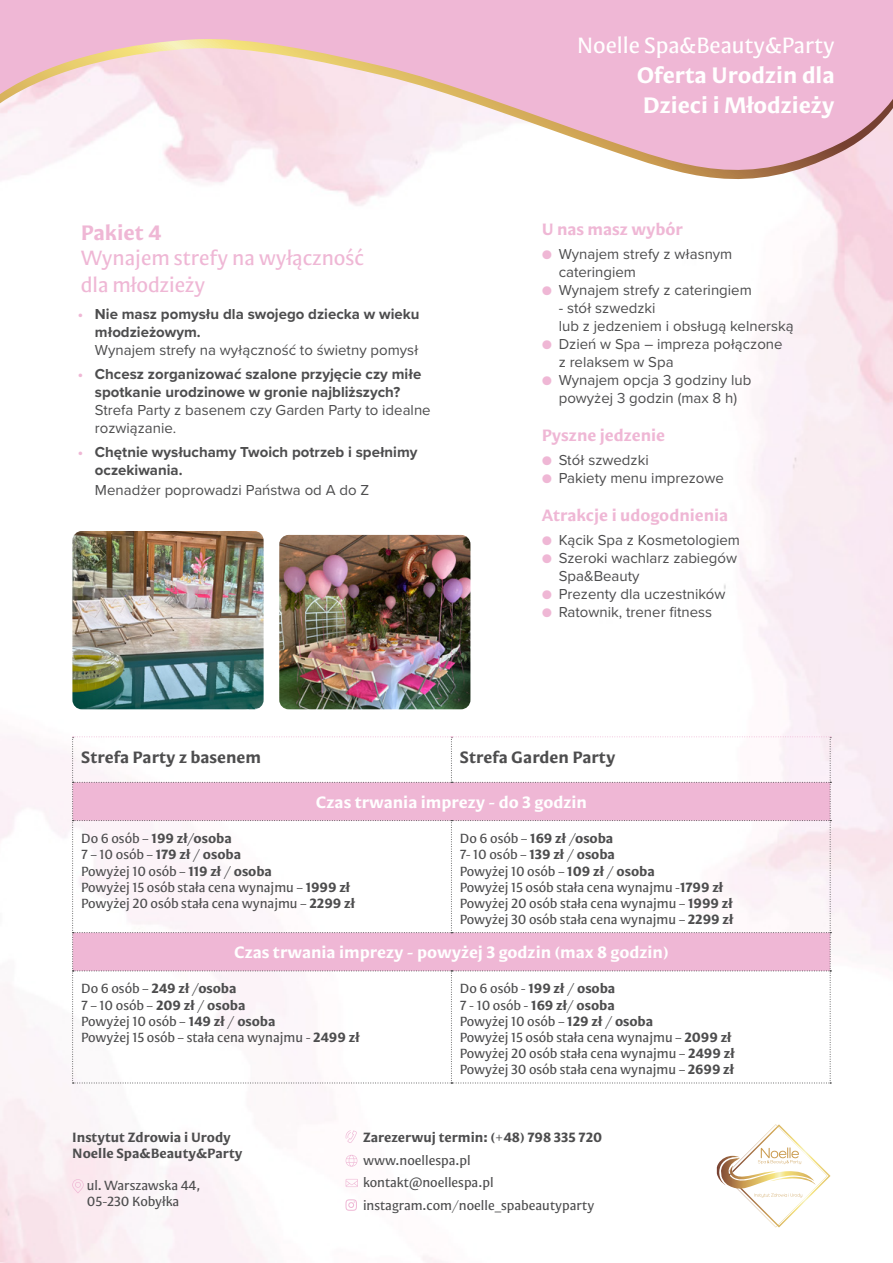
<style>
.page{position:relative;width:893px;height:1263px;background:#fff}
.page>*{position:absolute;margin:0;border:0;box-sizing:border-box;transform-origin:0 0}
.t1{font:700 22.5px/30px "Mestiza Sans";color:#fff}
.t2{font:22.5px "Mestiza Sans";color:#fff}
.t3{font:21px/27px "Mestiza Sans";color:#efb7d5}
.t4{font:700 21px "Mestiza Sans";color:#efb7d5}
.t5{font:700 16.5px "Mestiza Sans";color:#fff}
.t6{font:700 16.5px "Mestiza Sans";color:#efb7d5}
.t7{font:700 16.5px "Mestiza Sans";color:#4d4d4e}
.t8{font:15px/18px "Proxima Nova";color:#4d4d4e}
.t9{font:700 15px/18px "Proxima Nova";color:#4d4d4e}
.t10{font:13.5px/16.2px "Mestiza Sans";color:#4d4d4e}
.t11{font:700 13.5px/16.2px "Mestiza Sans";color:#4d4d4e}
.s1{color:#efb7d5}
.s2{font-weight:700}
</style>
<div class="page">
<img style="left:0;top:200px;width:893px;height:1063px">
<svg style="left:714px;top:1124px;width:116px;height:103px"></svg>
<svg style="left:72px;top:1179px;width:12px;height:14px"></svg>
<svg style="left:346px;top:1179px;width:12px;height:8px"></svg>
<svg style="left:346px;top:1130px;width:11px;height:13px"></svg>
<svg style="left:346px;top:1155px;width:11px;height:11px"></svg>
<svg style="left:345px;top:1199px;width:12px;height:12px"></svg>
<svg style="left:328px;top:190px;width:565px;height:10px"></svg>
<svg style="left:0;top:0;width:893px;height:190px;fill:#efb7d5"></svg>
<svg style="left:72px;top:736px;width:759px;height:347px"></svg>
<img style="left:72px;top:531px;width:192px;height:178px">
<img style="left:279px;top:535px;width:191px;height:174px">
<h2 class="t4" style="left:81px;top:219px;width:82px">Pakiet 4</h2>
<h2 class="t3" style="left:81px;top:244px;width:285px">Wynajem strefy na wyłączność dla młodzieży</h2>
<p class="t9" style="left:95px;top:305px;width:326px;text-indent:-17px"><span class="s1">•</span> Nie masz pomysłu dla swojego dziecka w wieku młodzieżowym.</p>
<p class="t8" style="left:95px;top:340px;width:325px">Wynajem strefy na wyłączność to świetny pomysł</p>
<p class="t9" style="left:78px;top:365px;width:345px;text-align:center"><span class="s1">•</span> Chcesz zorganizować szalone przyjęcie czy miłe spotkanie urodzinowe w gronie najbliższych?</p>
<p class="t8" style="left:95px;top:400px;width:337px">Strefa Party z basenem czy Garden Party to idealne rozwiązanie.</p>
<p class="t9" style="left:95px;top:443px;width:324px;text-indent:-17px"><span class="s1">•</span> Chętnie wysłuchamy Twoich potrzeb i spełnimy oczekiwania.</p>
<p class="t8" style="left:95px;top:480px;width:276px">Menadżer poprowadzi Państwa od A do Z</p>
<h1 class="t2" style="left:577px;top:32px;width:259px">Noelle Spa&amp;Beauty&amp;Party</h1>
<h1 class="t1" style="left:637px;top:60px;width:200px">Oferta Urodzin dla<br>Dzieci i Młodzieży</h1>
<p class="t6" style="left:542px;top:218px;width:143px">U nas masz wybór</p>
<p class="t8" style="left:559px;top:245px;width:175px;text-indent:-17px"><span class="s1">●</span> Wynajem strefy z własnym cateringiem</p>
<p class="t8" style="left:542px;top:281px;width:212px"><span class="s1">●</span> Wynajem strefy z cateringiem</p>
<p class="t8" style="left:559px;top:299px;width:236px">- stół szwedzki<br>lub z jedzeniem i obsługą kelnerską</p>
<p class="t8" style="left:559px;top:335px;width:225px;text-indent:-17px"><span class="s1">●</span> Dzień w Spa – impreza połączone z relaksem w Spa</p>
<p class="t8" style="left:542px;top:371px;width:211px;text-align:center"><span class="s1">●</span> Wynajem opcja 3 godziny lub powyżej 3 godzin (max 8 h)</p>
<p class="t6" style="left:542px;top:424px;width:125px">Pyszne jedzenie</p>
<p class="t8" style="left:542px;top:450px;width:109px"><span class="s1">●</span> Stół szwedzki</p>
<p class="t8" style="left:542px;top:468px;width:184px"><span class="s1">●</span> Pakiety menu imprezowe</p>
<p class="t6" style="left:542px;top:504px;width:188px">Atrakcje i udogodnienia</p>
<p class="t8" style="left:542px;top:530px;width:200px"><span class="s1">●</span> Kącik Spa z Kosmetologiem</p>
<p class="t8" style="left:559px;top:548px;width:180px;text-indent:-17px"><span class="s1">●</span> Szeroki wachlarz zabiegów<br>Spa&amp;Beauty</p>
<p class="t8" style="left:542px;top:584px;width:185px"><span class="s1">●</span> Prezenty dla uczestników</p>
<p class="t8" style="left:542px;top:602px;width:172px"><span class="s1">●</span> Ratownik, trener fitness</p>
<p class="t7" style="left:81px;top:746px;width:181px">Strefa Party z basenem</p>
<p class="t7" style="left:460px;top:746px;width:157px">Strefa Garden Party</p>
<p class="t5" style="left:316px;top:791px;width:273px">Czas trwania imprezy - do 3 godzin</p>
<p class="t10" style="left:81px;top:830px;width:275px">Do 6 osób – <span class="s2">199 zł/osoba<br></span>7 – 10 osób – <span class="s2">179 zł / osoba<br></span>Powyżej 10 osób – <span class="s2">119 zł / osoba<br></span>Powyżej 15 osób stała cena wynajmu – <span class="s2">1999 zł<br></span>Powyżej 20 osób stała cena wynajmu – <span class="s2">2299 zł</span></p>
<p class="t10" style="left:460px;top:830px;width:275px">Do 6 osób – <span class="s2">169 zł /osoba<br></span>7- 10 osób – <span class="s2">139 zł / osoba<br></span>Powyżej 10 osób – <span class="s2">109 zł / osoba<br></span>Powyżej 15 osób stała cena wynajmu -<span class="s2">1799 zł </span>Powyżej 20 osób stała cena wynajmu – <span class="s2">1999 zł </span>Powyżej 30 osób stała cena wynajmu – <span class="s2">2299 zł</span></p>
<p class="t5" style="left:234px;top:941px;width:436px">Czas trwania imprezy - powyżej 3 godzin (max 8 godzin)</p>
<p class="t10" style="left:81px;top:980px;width:280px">Do 6 osób – <span class="s2">249 zł /osoba<br></span>7 – 10 osób – <span class="s2">209 zł / osoba<br></span>Powyżej 10 osób – <span class="s2">149 zł / osoba<br></span>Powyżej 15 osób – stała cena wynajmu - <span class="s2">2499 zł</span></p>
<p class="t10" style="left:460px;top:980px;width:276px">Do 6 osób - <span class="s2">199 zł / osoba<br></span>7 - 10 osób - <span class="s2">169 zł/ osoba<br></span>Powyżej 10 osób – <span class="s2">129 zł / osoba<br></span>Powyżej 15 osób stała cena wynajmu – <span class="s2">2099 zł </span>Powyżej 20 osób stała cena wynajmu – <span class="s2">2499 zł </span>Powyżej 30 osób stała cena wynajmu – <span class="s2">2699 zł</span></p>
<p class="t11" style="left:72px;top:1129px;width:172px">Instytut Zdrowia i Urody<br>Noelle Spa&amp;Beauty&amp;Party</p>
<p class="t11" style="left:363px;top:1129px;width:241px">Zarezerwuj termin: (+48) 798 335 720</p>
<p class="t10" style="left:363px;top:1148px;width:233px;line-height:22.5px">www.noellespa.pl kontakt@noellespa.pl instagram.com/noelle_spabeautyparty</p>
<p class="t10" style="left:87px;top:1177px;width:115px">ul. Warszawska 44,<br>05-230 Kobyłka</p>
</div>
